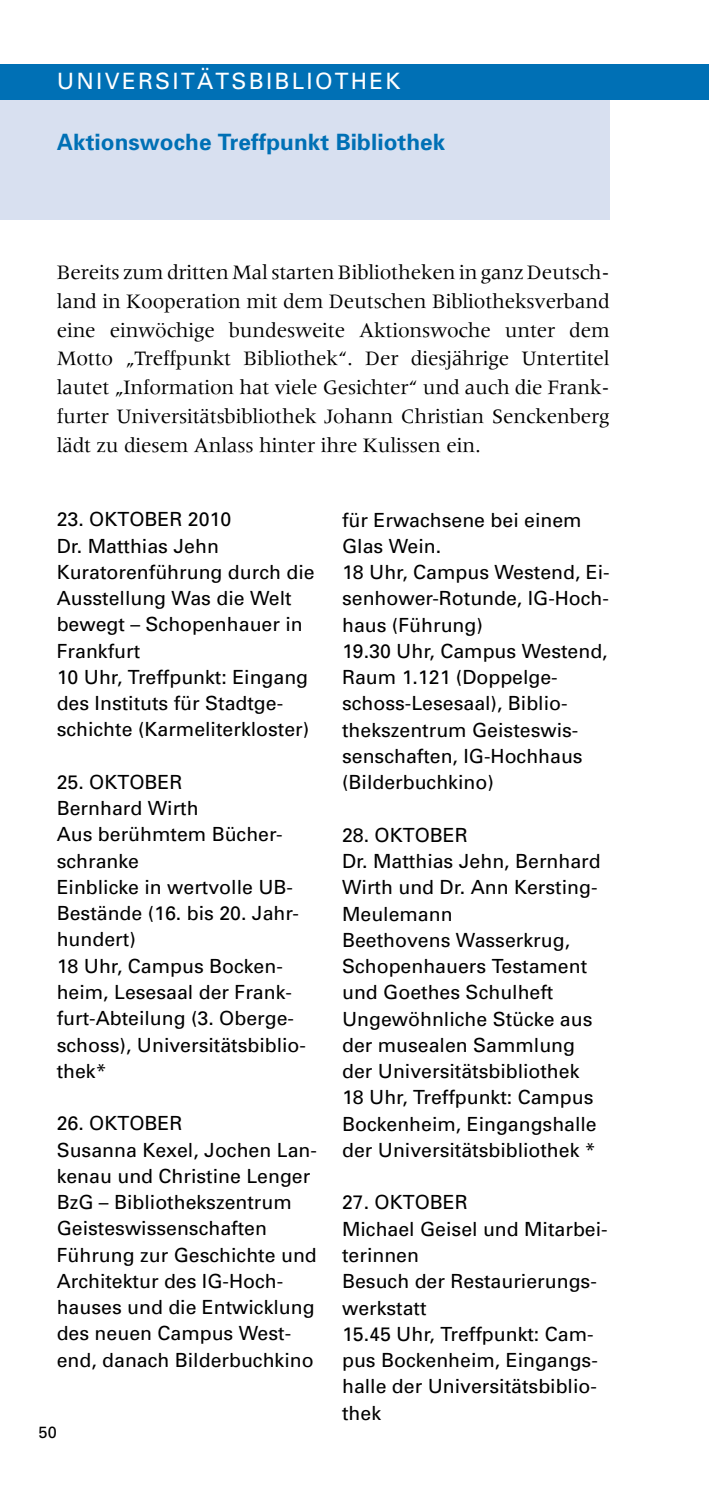
<style>
.page{position:relative;width:709px;height:1489px;background:#fff}
.page>*{position:absolute;margin:0;border:0;box-sizing:border-box;transform-origin:0 0}
.t1{font:700 22.5px "Univers";letter-spacing:.005em;color:#0070b5}
.t2{font:22.5px "Univers";letter-spacing:.1em;color:#fff}
.t3{font:21.25px/28.8px "Meridien";letter-spacing:-.01em;color:#000;text-align:justify}
.t4{font:19.5px/26.2px "Univers";color:#000}
.t5{font:16.25px "Univers";color:#000}
</style>
<div class="page">
<div style="left:0;top:94px;width:609px;height:126px;background:#d8e0f0"></div>
<div style="left:0;top:64px;width:709px;height:35px;background:#0070b5"></div>
<p class="t2" style="left:57px;top:67px;width:345px">UNIVERSITÄTSBIBLIOTHEK</p>
<p class="t1" style="left:57px;top:127px;width:390px">Aktionswoche Treffpunkt Bibliothek</p>
<p class="t3" style="left:57px;top:258px;width:554px">Bereits zum dritten Mal starten Bibliotheken in ganz Deutsch&shy;land in Kooperation mit dem Deutschen Bibliotheksverband eine einwöchige bundesweite Aktionswoche unter dem Motto „Treffpunkt Bibliothek“. Der diesjährige Untertitel lautet „Information hat viele Gesichter“ und auch die Frank&shy;furter Universitätsbibliothek Johann Christian Senckenberg lädt zu diesem Anlass hinter ihre Kulissen ein.</p>
<p class="t4" style="left:57px;top:506px;width:259px">23. OKTOBER 2010<br>Dr. Matthias Jehn<br>Kuratorenführung durch die<br>Ausstellung Was die Welt bewegt – Schopenhauer in<br>Frankfurt<br>10 Uhr, Treffpunkt: Eingang des Instituts für Stadtge&shy;schichte (Karmeliterkloster)</p>
<p class="t4" style="left:57px;top:768px;width:251px">25. OKTOBER<br>Bernhard Wirth<br>Aus berühmtem Bücher&shy;schranke<br>Einblicke in wertvolle UB-<br>Bestände (16. bis 20. Jahr&shy;hundert)<br>18 Uhr, Campus Bocken&shy;heim, Lesesaal der Frank&shy;furt-Abteilung (3. Oberge&shy;schoss), Universitätsbiblio&shy;thek*</p>
<p class="t4" style="left:57px;top:1109px;width:262px">26. OKTOBER<br>Susanna Kexel, Jochen Lan&shy;kenau und Christine Lenger<br>BzG – Bibliothekszentrum<br>Geisteswissenschaften<br>Führung zur Geschichte und<br>Architektur des IG-Hoch&shy;hauses und die Entwicklung des neuen Campus West&shy;end, danach Bilderbuchkino</p>
<p class="t5" style="left:39px;top:1422px;width:20px">50</p>
<p class="t4" style="left:342px;top:506px;width:269px">für Erwachsene bei einem<br>Glas Wein.<br>18 Uhr, Campus Westend, Ei&shy;senhower-Rotunde, IG-Hoch&shy;haus (Führung)<br>19.30 Uhr, Campus Westend,<br>Raum 1.121 (Doppelge&shy;schoss-Lesesaal), Biblio&shy;thekszentrum Geisteswis&shy;senschaften, IG-Hochhaus (Bilderbuchkino)</p>
<p class="t4" style="left:342px;top:821px;width:260px">28. OKTOBER<br>Dr. Matthias Jehn, Bernhard<br>Wirth und Dr. Ann Kersting-<br>Meulemann<br>Beethovens Wasserkrug,<br>Schopenhauers Testament und Goethes Schulheft<br>Ungewöhnliche Stücke aus der musealen Sammlung der Universitätsbibliothek<br>18 Uhr, Treffpunkt: Campus<br>Bockenheim, Eingangshalle der Universitätsbibliothek *</p>
<p class="t4" style="left:342px;top:1188px;width:267px">27. OKTOBER<br>M ichael Geisel und M itarbei&shy;terinnen<br>Besuch der Restaurierungs&shy;werkstatt<br>15.45 Uhr, Treffpunkt: Cam&shy;pus Bockenheim, Eingangs&shy;halle der Universitätsbiblio&shy;thek</p>
</div>
